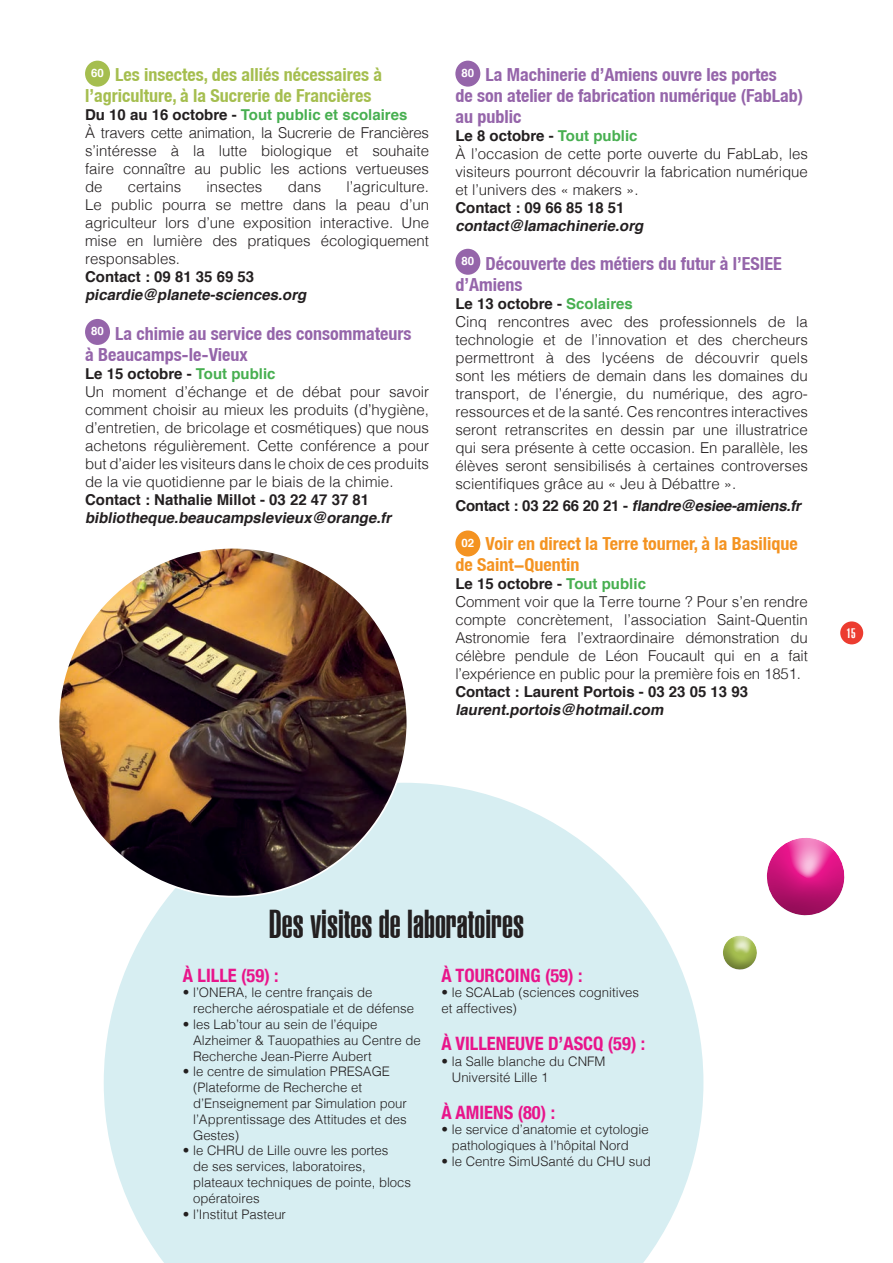
<style>
.page{position:relative;width:893px;height:1263px;background:#fff}
.page>*{position:absolute;margin:0;border:0;box-sizing:border-box;transform-origin:0 0}
.t1{font:900 extra-condensed 39.3px "Helvetica LT";color:#231f20}
.t2{font:700 condensed 18.45px "Helvetica Neue";color:#e8158b}
.t3{font:700 condensed 18px/21px "Helvetica Neue LT";color:#9565aa}
.t4{font:700 condensed 18px/21px "Helvetica Neue LT";color:#a5be4f}
.t5{font:700 condensed 18px/21px "Helvetica Neue LT";color:#f49321}
.t6{font:300 15px/18px "Helvetica";color:#231f20}
.t7{font:italic 700 15px "Helvetica";color:#231f20}
.t8{font:700 15px "Helvetica";color:#231f20}
.t9{font:900 extra-condensed 13.5px "Helvetica LT";color:#fff}
.t10{font:300 13.2px/15.8px "Helvetica";color:#231f20}
.t11{font:700 11.55px "Helvetica";color:#fff}
.s1{font-weight:700}
.s2{font-weight:700;color:#47af50}
.s3{font-family:"Helvetica Neue LT Std";font-stretch:normal}
.s4{font-style:normal}
</style>
<div class="page">
<div style="left:840px;top:621px;width:23px;height:23px;background:#ec3c30;border-radius:50%"></div>
<svg style="left:104px;top:783px;width:599px;height:480px;background:#dbf0f3"></svg>
<svg style="left:723px;top:838px;width:122px;height:132px"></svg>
<img style="left:59px;top:548px;width:348px;height:348px;border-radius:174px">
<div style="left:455px;top:530px;width:25px;height:26px;background:#f49321;border-radius:50%"></div>
<div style="left:455px;top:61px;width:25px;height:26px;background:#9565aa;border-radius:50%"></div>
<div style="left:85px;top:319px;width:25px;height:26px;background:#9565aa;border-radius:50%"></div>
<div style="left:85px;top:61px;width:25px;height:26px;background:#a5be4f;border-radius:50%"></div>
<div style="left:455px;top:249px;width:25px;height:26px;background:#9565aa;border-radius:50%"></div>
<p class="t4" style="left:85px;top:64px;width:299px;text-indent:30px">Les insectes, des alliés nécessaires à l’agriculture, à la Sucrerie de Francières</p>
<p class="t6" style="left:85px;top:106px;width:346px"><span class="s1">Du 10 au 16 octobre -</span> <span class="s2">Tout public et scolaires<br></span>À travers cette animation, la Sucrerie de Francières s’intéresse à la lutte biologique et souhaite faire connaître au public les actions vertueuses de</p>
<p class="t11" style="left:91px;top:64px;width:14px">60</p>
<p class="t6" style="left:85px;top:178px;width:346px;text-align:justify;text-indent:261px">l’agriculture.<br>Le public pourra se mettre dans la peau d’un agriculteur lors d’une exposition interactive. Une mise en lumière des pratiques écologiquement responsables.</p>
<p class="t8" style="left:85px;top:265px;width:171px">Contact : 09 81 35 69 53</p>
<p class="t7" style="left:85px;top:283px;width:227px">picardie@planete-sciences.org</p>
<p class="t3" style="left:85px;top:323px;width:328px;text-indent:30px">La chimie au service des consommateurs à Beaucamps<span class="s3">-</span>le<span class="s3">-</span>Vieux</p>
<p class="t6" style="left:85px;top:364px;width:346px"><span class="s1">Le 15 octobre -</span> <span class="s2">Tout public<br></span>Un moment d’échange et de débat pour savoir comment choisir au mieux les produits (d’hygiène, d’entretien, de bricolage et cosmétiques) que nous achetons régulièrement. Cette conférence a pour but d’aider les visiteurs dans le choix de ces produits de la vie quotidienne par le biais de la chimie.</p>
<p class="t8" style="left:85px;top:487px;width:286px">Contact : Nathalie Millot - 03 22 47 37 81</p>
<p class="t7" style="left:85px;top:505px;width:312px">bibliotheque.beaucampslevieux@orange.fr</p>
<p class="t6" style="left:128px;top:178px;width:55px">certains</p>
<p class="t6" style="left:207px;top:178px;width:57px">insectes</p>
<p class="t6" style="left:288px;top:178px;width:35px">dans</p>
<p class="t11" style="left:91px;top:322px;width:14px">80</p>
<p class="t3" style="left:455px;top:64px;width:349px;text-indent:30px">La Machinerie d’Amiens ouvre les portes<br>de son atelier de fabrication numérique (FabLab) au public</p>
<p class="t6" style="left:455px;top:127px;width:354px"><span class="s1">Le 8 octobre -</span> <span class="s2">Tout public<br></span>À l’occasion de cette porte ouverte du FabLab, les visiteurs pourront découvrir la fabrication numérique et l’univers des « makers ».</p>
<p class="t8" style="left:455px;top:196px;width:171px">Contact : 09 66 85 18 51</p>
<p class="t7" style="left:455px;top:214px;width:194px">contact@lamachinerie.org</p>
<p class="t3" style="left:455px;top:253px;width:328px;text-indent:30px">Découverte des métiers du futur à l’ESIEE d’Amiens</p>
<p class="t6" style="left:455px;top:295px;width:354px"><span class="s1">Le 13 octobre -</span> <span class="s2">Scolaires<br></span>Cinq rencontres avec des professionnels de la technologie et de l’innovation et des chercheurs permettront à des lycéens de découvrir quels sont les métiers de demain dans les domaines du transport, de l’énergie, du numérique, des agro&shy;ressources et de la santé. Ces rencontres interactives seront retranscrites en dessin par une illustratrice qui sera présente à cette occasion. En parallèle, les élèves seront sensibilisés à certaines controverses scientifiques grâce au « Jeu à Débattre ».</p>
<p class="t7" style="left:455px;top:493px;width:351px"><span class="s4">C o n t a c t : 0 3 2 2 6 6 2 0 2 1 -</span> flandre@esiee-amiens.fr</p>
<p class="t5" style="left:455px;top:533px;width:344px;text-indent:30px">Voir en direct la Terre tourner, à la Basilique de Saint-Quentin</p>
<p class="t6" style="left:455px;top:575px;width:354px"><span class="s1">Le 15 octobre -</span> <span class="s2">Tout public<br></span>Comment voir que la Terre tourne ? Pour s’en rendre compte concrètement, l’association Saint-Quentin Astronomie fera l’extraordinaire démonstration du célèbre pendule de Léon Foucault qui en a fait l’expérience en public pour la première fois en 1851.</p>
<p class="t8" style="left:455px;top:680px;width:294px">Contact : Laurent Portois - 03 23 05 13 93</p>
<p class="t7" style="left:455px;top:698px;width:214px">laurent.portois@hotmail.com</p>
<p class="t11" style="left:461px;top:64px;width:14px">80</p>
<p class="t11" style="left:461px;top:252px;width:14px">80</p>
<p class="t11" style="left:461px;top:534px;width:14px">02</p>
<p class="t9" style="left:847px;top:625px;width:10px">15</p>
<h1 class="t1" style="left:269px;top:902px;width:257px">Des visites de laboratoires</h1>
<p class="t2" style="left:442px;top:964px;width:142px">À TOURCOING (59) :</p>
<p class="t10" style="left:442px;top:985px;width:199px">• le SCALab (sciences cognitives et affectives)</p>
<p class="t2" style="left:442px;top:1032px;width:205px">À VILLENEUVE D’ASCQ (59) :</p>
<p class="t10" style="left:452px;top:1053px;width:155px;text-indent:-10px">• la Salle blanche du CNFM<br>Université Lille 1</p>
<p class="t2" style="left:442px;top:1101px;width:115px">À AMIENS (80) :</p>
<p class="t10" style="left:452px;top:1121px;width:198px;text-indent:-10px">• le service d’anatomie et cytologie pathologiques à l’hôpital Nord</p>
<p class="t10" style="left:442px;top:1153px;width:211px">• le Centre SimUSanté du CHU sud</p>
<p class="t2" style="left:183px;top:964px;width:97px">À LILLE (59) :</p>
<p class="t10" style="left:193px;top:985px;width:223px;text-indent:-10px">• l’ONERA, le centre français de recherche aérospatiale et de défense</p>
<p class="t10" style="left:193px;top:1016px;width:229px;text-indent:-10px">• les Lab’tour au sein de l’équipe<br>Alzheimer &amp; Tauopathies au Centre de<br>Recherche Jean-Pierre Aubert</p>
<p class="t10" style="left:193px;top:1064px;width:215px;text-indent:-10px">• le centre de simulation PRESAGE (Plateforme de Recherche et d’Enseignement par Simulation pour l’Apprentissage des Attitudes et des<br>Gestes)</p>
<p class="t10" style="left:193px;top:1143px;width:220px;text-indent:-10px">• le CHRU de Lille ouvre les portes<br>de ses services, laboratoires, plateaux techniques de pointe, blocs opératoires</p>
<p class="t10" style="left:183px;top:1206px;width:105px">• l’Institut Pasteur</p>
</div>
